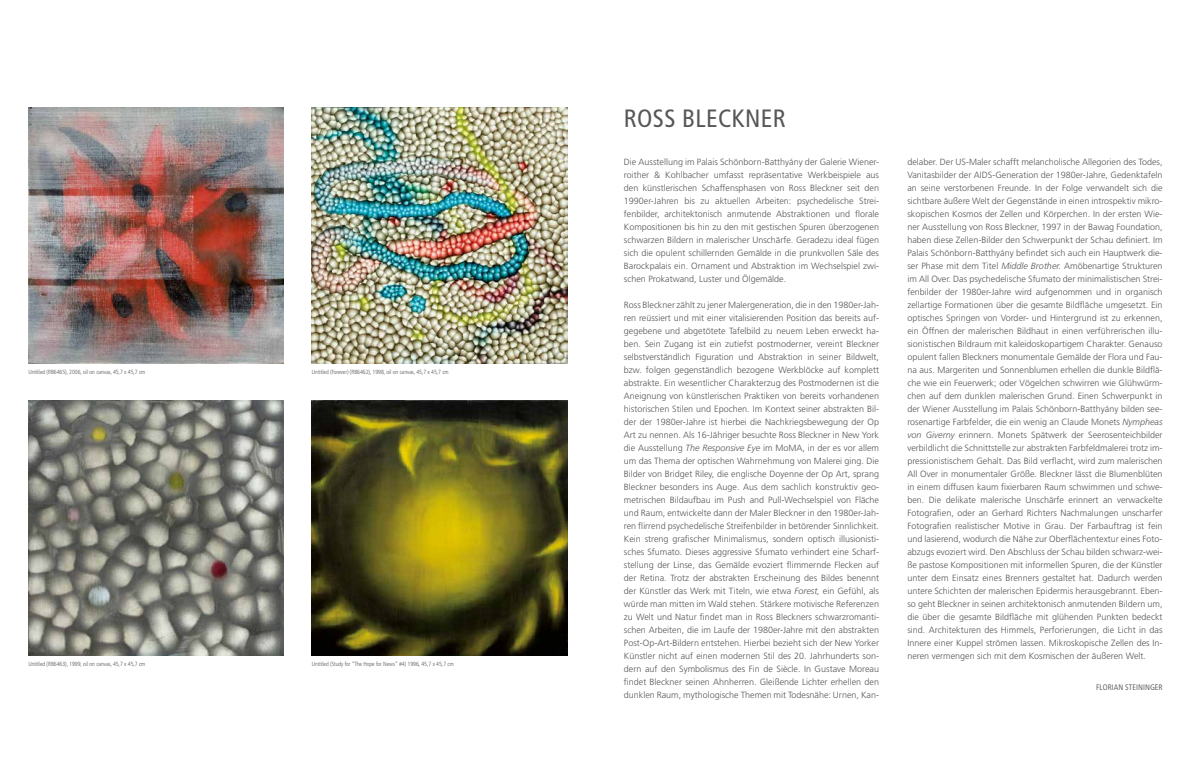
<style>
.page{position:relative;width:1191px;height:766px;background:#fff}
.page>*{position:absolute;margin:0;border:0;box-sizing:border-box;transform-origin:0 0}
.t1{font:condensed 25px "Frutiger";letter-spacing:.015em;color:#565756}
.t2{font:300 9px/13px "Frutiger";color:#565756;text-align:justify}
.t3{font:condensed 8px "Frutiger Neue LT Pro";letter-spacing:.01em;color:#565756}
.t4{font:300 condensed 6px "Frutiger";letter-spacing:-.01em;color:#565756}
.s1{font-style:italic}
</style>
<div class="page">
<img style="left:28px;top:108px;width:255px;height:255px">
<img style="left:28px;top:400px;width:255px;height:255px">
<img style="left:312px;top:108px;width:255px;height:255px">
<img style="left:312px;top:400px;width:255px;height:255px">
<p class="t4" style="left:28px;top:368px;width:118px">Untitled (RB6465), 2006, oil on canvas, 45,7 x 45,7 cm</p>
<p class="t4" style="left:28px;top:660px;width:118px">Untitled (RB6463), 1999, oil on canvas, 45,7 x 45,7 cm</p>
<p class="t4" style="left:312px;top:368px;width:138px">Untitled (Forever) (RB6462), 1998, oil on canvas, 45,7 x 45,7 cm</p>
<p class="t4" style="left:312px;top:660px;width:143px">Untitled (Study for “The Hope for News” #4) 1996, 45,7 x 45,7 cm</p>
<h1 class="t1" style="left:624px;top:103px;width:163px">ROSS BLECKNER</h1>
<p class="t2" style="left:624px;top:155px;width:257px">Die Ausstellung im Palais Schönborn-Batthyány der Galerie Wiener&shy;roither &amp; Kohlbacher umfasst repräsentative Werkbeispiele aus den künstlerischen Schaffensphasen von Ross Bleckner seit den 1990er-Jahren bis zu aktuellen Arbeiten: psychedelische Strei&shy;fenbilder, architektonisch anmutende Abstraktionen und florale Kompositionen bis hin zu den mit gestischen Spuren überzogenen schwarzen Bildern in malerischer Unschärfe. Geradezu ideal fügen sich die opulent schillernden Gemälde in die prunkvollen Säle des Barockpalais ein. Ornament und Abstraktion im Wechselspiel zwi&shy;schen Prokatwand, Luster und Ölgemälde.</p>
<p class="t2" style="left:624px;top:298px;width:257px">Ross Bleckner zählt zu jener Malergeneration, die in den 1980er-Jah&shy;ren reüssiert und mit einer vitalisierenden Position das bereits auf&shy;gegebene und abgetötete Tafelbild zu neuem Leben erweckt ha&shy;ben. Sein Zugang ist ein zutiefst postmoderner, vereint Bleckner selbstverständlich Figuration und Abstraktion in seiner Bildwelt, bzw. folgen gegenständlich bezogene Werkblöcke auf komplett abstrakte. Ein wesentlicher Charakterzug des Postmodernen ist die Aneignung von künstlerischen Praktiken von bereits vorhandenen historischen Stilen und Epochen. Im Kontext seiner abstrakten Bil&shy;der der 1980er-Jahre ist hierbei die Nachkriegsbewegung der Op Art zu nennen. Als 16-Jähriger besuchte Ross Bleckner in New York die Ausstellung <span class="s1">The Responsive Eye</span> im MoMA, in der es vor allem um das Thema der optischen Wahrnehmung von Malerei ging. Die Bilder von Bridget Riley, die englische Doyenne der Op Art, sprang Bleckner besonders ins Auge. Aus dem sachlich konstruktiv geo&shy;metrischen Bildaufbau im Push and Pull-Wechselspiel von Fläche und Raum, entwickelte dann der Maler Bleckner in den 1980er-Jah&shy;ren flirrend psychedelische Streifenbilder in betörender Sinnlichkeit.<br>Kein streng grafischer Minimalismus, sondern optisch illusionisti&shy;sches Sfumato. Dieses aggressive Sfumato verhindert eine Scharf&shy;stellung der Linse, das Gemälde evoziert flimmernde Flecken auf der Retina. Trotz der abstrakten Erscheinung des Bildes benennt der Künstler das Werk mit Titeln, wie etwa <span class="s1">Forest,</span> ein Gefühl, als würde man mitten im Wald stehen. Stärkere motivische Referenzen zu Welt und Natur findet man in Ross Bleckners schwarzromanti&shy;schen Arbeiten, die im Laufe der 1980er-Jahre mit den abstrakten Post-Op-Art-Bildern entstehen. Hierbei bezieht sich der New Yorker Künstler nicht auf einen modernen Stil des 20. Jahrhunderts son&shy;dern auf den Symbolismus des Fin de Siècle. In Gustave Moreau findet Bleckner seinen Ahnherren. Gleißende Lichter erhellen den dunklen Raum, mythologische Themen mit Todesnähe: Urnen, Kan-</p>
<p class="t2" style="left:907px;top:155px;width:257px">delaber. Der US-Maler schafft melancholische Allegorien des Todes, Vanitasbilder der AIDS-Generation der 1980er-Jahre, Gedenktafeln an seine verstorbenen Freunde. In der Folge verwandelt sich die sichtbare äußere Welt der Gegenstände in einen introspektiv mikro&shy;skopischen Kosmos der Zellen und Körperchen. In der ersten Wie&shy;ner Ausstellung von Ross Bleckner, 1997 in der Bawag Foundation, haben diese Zellen-Bilder den Schwerpunkt der Schau definiert. Im Palais Schönborn-Batthyány befindet sich auch ein Hauptwerk die&shy;ser Phase mit dem Titel <span class="s1">Middle Brother.</span> Amöbenartige Strukturen im All Over. Das psychedelische Sfumato der minimalistischen Strei&shy;fenbilder der 1980er-Jahre wird aufgenommen und in organisch zellartige Formationen über die gesamte Bildfläche umgesetzt. Ein optisches Springen von Vorder- und Hintergrund ist zu erkennen, ein Öffnen der malerischen Bildhaut in einen verführerischen illu&shy;sionistischen Bildraum mit kaleidoskopartigem Charakter. Genauso opulent fallen Bleckners monumentale Gemälde der Flora und Fau&shy;na aus. Margeriten und Sonnenblumen erhellen die dunkle Bildflä&shy;che wie ein Feuerwerk; oder Vögelchen schwirren wie Glühwürm&shy;chen auf dem dunklen malerischen Grund. Einen Schwerpunkt in der Wiener Ausstellung im Palais Schönborn-Batthyány bilden see&shy;rosenartige Farbfelder, die ein wenig an Claude Monets <span class="s1">Nympheas von Giverny</span> erinnern. Monets Spätwerk der Seerosenteichbilder verbildlicht die Schnittstelle zur abstrakten Farbfeldmalerei trotz im&shy;pressionistischem Gehalt. Das Bild verflacht, wird zum malerischen All Over in monumentaler Größe. Bleckner lässt die Blumenblüten in einem diffusen kaum fixierbaren Raum schwimmen und schwe&shy;ben. Die delikate malerische Unschärfe erinnert an verwackelte Fotografien, oder an Gerhard Richters Nachmalungen unscharfer Fotografien realistischer Motive in Grau. Der Farbauftrag ist fein und lasierend, wodurch die Nähe zur Oberflächentextur eines Foto&shy;abzugs evoziert wird. Den Abschluss der Schau bilden schwarz-wei&shy;ße pastose Kompositionen mit informellen Spuren, die der Künstler unter dem Einsatz eines Brenners gestaltet hat. Dadurch werden untere Schichten der malerischen Epidermis herausgebrannt. Eben&shy;so geht Bleckner in seinen architektonisch anmutenden Bildern um, die über die gesamte Bildfläche mit glühenden Punkten bedeckt sind. Architekturen des Himmels, Perforierungen, die Licht in das Innere einer Kuppel strömen lassen. Mikroskopische Zellen des In&shy;neren vermengen sich mit dem Kosmischen der äußeren Welt.</p>
<p class="t3" style="left:1096px;top:681px;width:68px">FLORIAN STEININGER</p>
</div>
